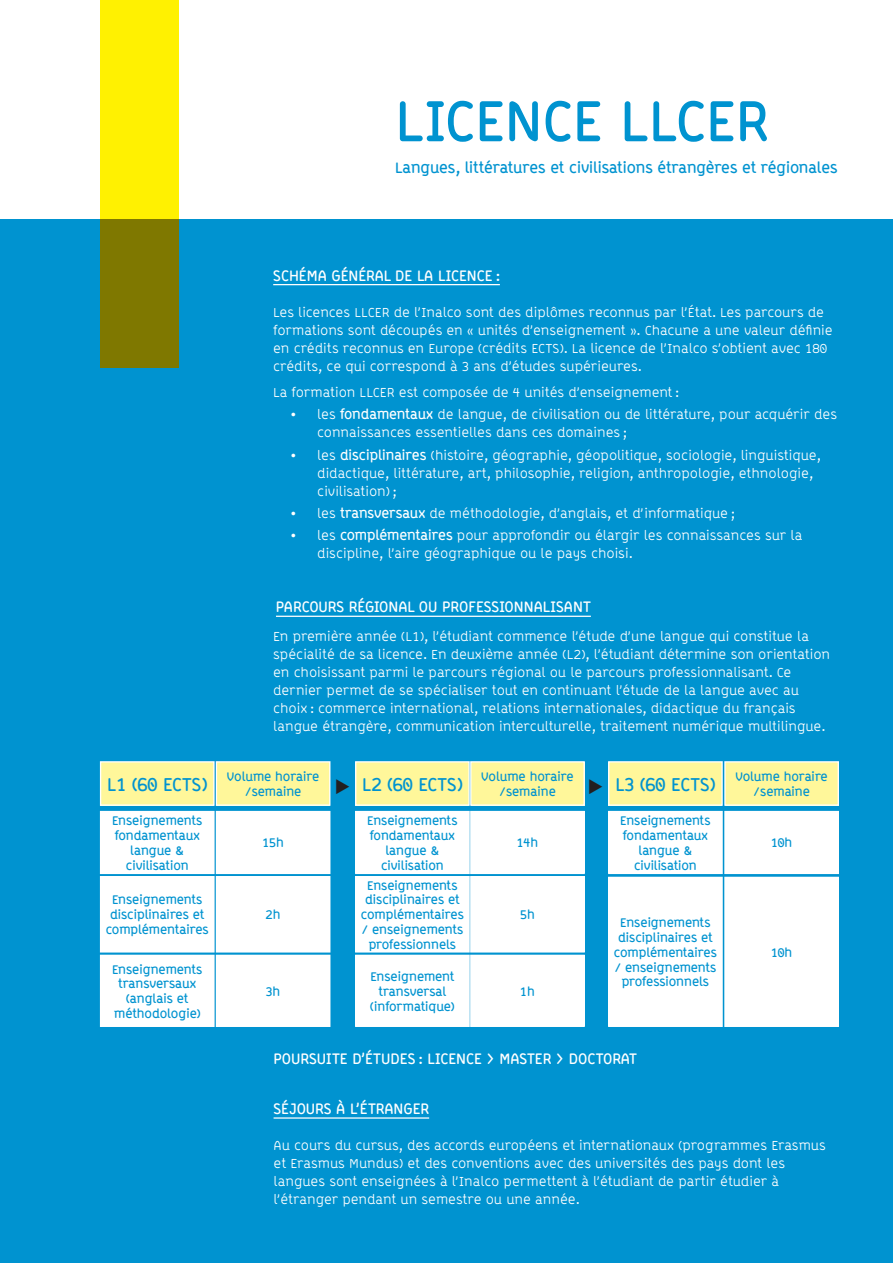
<style>
.page{position:relative;width:893px;height:1263px;background:#fff}
.page>*{position:absolute;margin:0;border:0;box-sizing:border-box;transform-origin:0 0}
.t1{font:700 57px "ABB Line";color:#0093d0}
.t2{font:700 18.3px "ABB Line";color:#0093d0}
.t3{font:700 15px "ABB Line";color:#fff}
.t4{font:700 15px "ABB Line";color:#0093d0}
.t5{font:13.5px/18px "ABB Line";color:#fff}
.t6{font:700 12.3px/14.9px "ABB Line";color:#0093d0;text-align:center}
.s1{font-weight:700}
</style>
<div class="page">
<div style="left:0;top:219px;width:893px;height:1044px;background:#0093d0"></div>
<hr style="left:273px;top:284px;width:227px;height:1px;background:#fff">
<hr style="left:274px;top:1117px;width:155px;height:2px;background:#fff">
<hr style="left:276px;top:616px;width:315px;height:1px;background:#fff">
<div style="left:725px;top:762px;width:113px;height:43px;background:#fff79a"></div>
<div style="left:724px;top:761px;width:115px;height:45px;border:1px solid #fff"></div>
<div style="left:725px;top:811px;width:113px;height:62px;background:#fff"></div>
<div style="left:724px;top:811px;width:115px;height:63px;border:1px solid #fff"></div>
<div style="left:725px;top:877px;width:113px;height:149px;background:#fff"></div>
<div style="left:724px;top:877px;width:115px;height:150px;border:1px solid #fff"></div>
<div style="left:101px;top:762px;width:113px;height:43px;background:#fff79a"></div>
<div style="left:100px;top:761px;width:115px;height:45px;border:1px solid #fff"></div>
<div style="left:356px;top:762px;width:113px;height:43px;background:#fff79a"></div>
<div style="left:355px;top:761px;width:115px;height:45px;border:1px solid #fff"></div>
<div style="left:609px;top:762px;width:113px;height:43px;background:#fff79a"></div>
<div style="left:608px;top:761px;width:115px;height:45px;border:1px solid #fff"></div>
<div style="left:216px;top:762px;width:114px;height:43px;background:#fff79a"></div>
<div style="left:216px;top:761px;width:114px;height:45px;border:1px solid #fff"></div>
<div style="left:471px;top:762px;width:113px;height:43px;background:#fff79a"></div>
<div style="left:470px;top:761px;width:115px;height:45px;border:1px solid #fff"></div>
<div style="left:101px;top:811px;width:113px;height:62px;background:#fff"></div>
<div style="left:100px;top:811px;width:115px;height:63px;border:1px solid #fff"></div>
<div style="left:356px;top:811px;width:113px;height:62px;background:#fff"></div>
<div style="left:355px;top:811px;width:115px;height:63px;border:1px solid #fff"></div>
<div style="left:609px;top:811px;width:113px;height:62px;background:#fff"></div>
<div style="left:608px;top:811px;width:115px;height:63px;border:1px solid #fff"></div>
<div style="left:216px;top:811px;width:114px;height:62px;background:#fff"></div>
<div style="left:216px;top:811px;width:114px;height:63px;border:1px solid #fff"></div>
<div style="left:471px;top:811px;width:113px;height:62px;background:#fff"></div>
<div style="left:470px;top:811px;width:115px;height:63px;border:1px solid #fff"></div>
<div style="left:101px;top:877px;width:113px;height:75px;background:#fff"></div>
<div style="left:100px;top:876px;width:115px;height:76px;border:1px solid #fff"></div>
<div style="left:101px;top:955px;width:113px;height:71px;background:#fff"></div>
<div style="left:100px;top:955px;width:115px;height:72px;border:1px solid #fff"></div>
<div style="left:356px;top:877px;width:113px;height:75px;background:#fff"></div>
<div style="left:355px;top:876px;width:115px;height:76px;border:1px solid #fff"></div>
<div style="left:356px;top:955px;width:113px;height:71px;background:#fff"></div>
<div style="left:355px;top:955px;width:115px;height:72px;border:1px solid #fff"></div>
<div style="left:609px;top:877px;width:113px;height:149px;background:#fff"></div>
<div style="left:608px;top:877px;width:115px;height:150px;border:1px solid #fff"></div>
<div style="left:216px;top:877px;width:114px;height:75px;background:#fff"></div>
<div style="left:216px;top:876px;width:114px;height:76px;border:1px solid #fff"></div>
<div style="left:216px;top:955px;width:114px;height:71px;background:#fff"></div>
<div style="left:216px;top:955px;width:114px;height:72px;border:1px solid #fff"></div>
<div style="left:471px;top:877px;width:113px;height:75px;background:#fff"></div>
<div style="left:470px;top:876px;width:115px;height:76px;border:1px solid #fff"></div>
<div style="left:471px;top:955px;width:113px;height:71px;background:#fff"></div>
<div style="left:470px;top:955px;width:115px;height:72px;border:1px solid #fff"></div>
<svg style="left:100px;top:0;width:79px;height:368px;background:#cbc000"></svg>
<p class="t1" style="left:395px;top:87px;width:375px">LICENCE LLCER</p>
<p class="t4" style="left:395px;top:158px;width:444px">Langues, littératures et civilisations étrangères et régionales</p>
<p class="t3" style="left:273px;top:266px;width:228px">SCHÉMA GÉNÉRAL DE LA LICENCE :</p>
<p class="t5" style="left:273px;top:303px;width:561px">Les licences LLCER de l’Inalco sont des diplômes reconnus par l’État. Les parcours de formations sont découpés en « unités d’enseignement ». Chacune a une valeur définie en crédits reconnus en Europe (crédits ECTS). La licence de l’Inalco s’obtient avec 180 crédits, ce qui correspond à 3 ans d’études supérieures.</p>
<p class="t5" style="left:273px;top:384px;width:407px">La formation LLCER est composée de 4 unités d’enseignement :</p>
<p class="t5" style="left:317px;top:406px;width:521px;text-indent:-27px">• les <span class="s1">fondamentaux</span> de langue, de civilisation ou de littérature, pour acquérir des connaissances essentielles dans ces domaines ;</p>
<p class="t5" style="left:317px;top:446px;width:505px;text-indent:-27px">• les <span class="s1">disciplinaires</span> (histoire, géographie, géopolitique, sociologie, linguistique, didactique, littérature, art, philosophie, religion, anthropologie, ethnologie, civilisation) ;</p>
<p class="t5" style="left:290px;top:504px;width:446px">• les <span class="s1">transversaux</span> de méthodologie, d’anglais, et d’informatique ;</p>
<p class="t5" style="left:317px;top:527px;width:487px;text-indent:-27px">• les <span class="s1">complémentaires</span> pour approfondir ou élargir les connaissances sur la discipline, l’aire géographique ou le pays choisi.</p>
<p class="t3" style="left:276px;top:598px;width:316px">PARCOURS RÉGIONAL OU PROFESSIONNALISANT</p>
<p class="t5" style="left:273px;top:627px;width:558px">En première année (L1), l’étudiant commence l’étude d’une langue qui constitue la spécialité de sa licence. En deuxième année (L2), l’étudiant détermine son orientation en choisissant parmi le parcours régional ou le parcours professionnalisant. Ce dernier permet de se spécialiser tout en continuant l’étude de la langue avec au choix : commerce international, relations internationales, didactique du français langue étrangère, communication interculturelle, traitement numérique multilingue.</p>
<p class="t6" style="left:481px;top:769px;width:94px">Volume horaire</p>
<p class="t6" style="left:499px;top:784px;width:58px">/semaine</p>
<p class="t6" style="left:227px;top:769px;width:94px">Volume horaire</p>
<p class="t6" style="left:245px;top:784px;width:58px">/semaine</p>
<p class="t2" style="left:107px;top:773px;width:102px">L1 (60 ECTS)</p>
<p class="t2" style="left:362px;top:773px;width:102px">L2 (60 ECTS)</p>
<p class="t2" style="left:615px;top:773px;width:102px">L3 (60 ECTS)</p>
<p class="t6" style="left:112px;top:813px;width:92px">Enseignements fondamentaux langue &amp; civilisation</p>
<p class="t6" style="left:367px;top:813px;width:92px">Enseignements fondamentaux langue &amp; civilisation</p>
<p class="t6" style="left:620px;top:813px;width:92px">Enseignements fondamentaux langue &amp; civilisation</p>
<p class="t6" style="left:263px;top:836px;width:23px">15h</p>
<p class="t6" style="left:517px;top:836px;width:23px">14h</p>
<p class="t6" style="left:106px;top:893px;width:104px">Enseignements disciplinaires et complémentaires</p>
<p class="t6" style="left:112px;top:962px;width:92px">Enseignements transversaux</p>
<p class="t6" style="left:114px;top:991px;width:88px">(anglais et méthodologie)</p>
<p class="t6" style="left:266px;top:907px;width:16px">2h</p>
<p class="t6" style="left:266px;top:984px;width:16px">3h</p>
<p class="t6" style="left:361px;top:878px;width:104px">Enseignements disciplinaires et complémentaires / enseignements</p>
<p class="t6" style="left:369px;top:937px;width:89px">professionnels</p>
<p class="t6" style="left:370px;top:969px;width:86px">Enseignement transversal (informatique)</p>
<p class="t6" style="left:520px;top:907px;width:16px">5h</p>
<p class="t6" style="left:520px;top:984px;width:16px">1h</p>
<p class="t6" style="left:614px;top:915px;width:104px">Enseignements disciplinaires et complémentaires / enseignements</p>
<p class="t6" style="left:622px;top:975px;width:89px">professionnels</p>
<p class="t3" style="left:274px;top:1050px;width:365px">POURSUITE D’ÉTUDES : LICENCE &gt; MASTER &gt; DOCTORAT</p>
<p class="t6" style="left:735px;top:769px;width:94px">Volume horaire</p>
<p class="t6" style="left:753px;top:784px;width:58px">/semaine</p>
<p class="t6" style="left:771px;top:836px;width:23px">10h</p>
<p class="t6" style="left:771px;top:945px;width:23px">10h</p>
<p class="t3" style="left:274px;top:1100px;width:157px">SÉJOURS À L’ÉTRANGER</p>
<p class="t5" style="left:274px;top:1136px;width:554px">Au cours du cursus, des accords européens et internationaux (programmes Erasmus et Erasmus Mundus) et des conventions avec des universités des pays dont les langues sont enseignées à l’Inalco permettent à l’étudiant de partir étudier à l’étranger pendant un semestre ou une année.</p>
</div>
